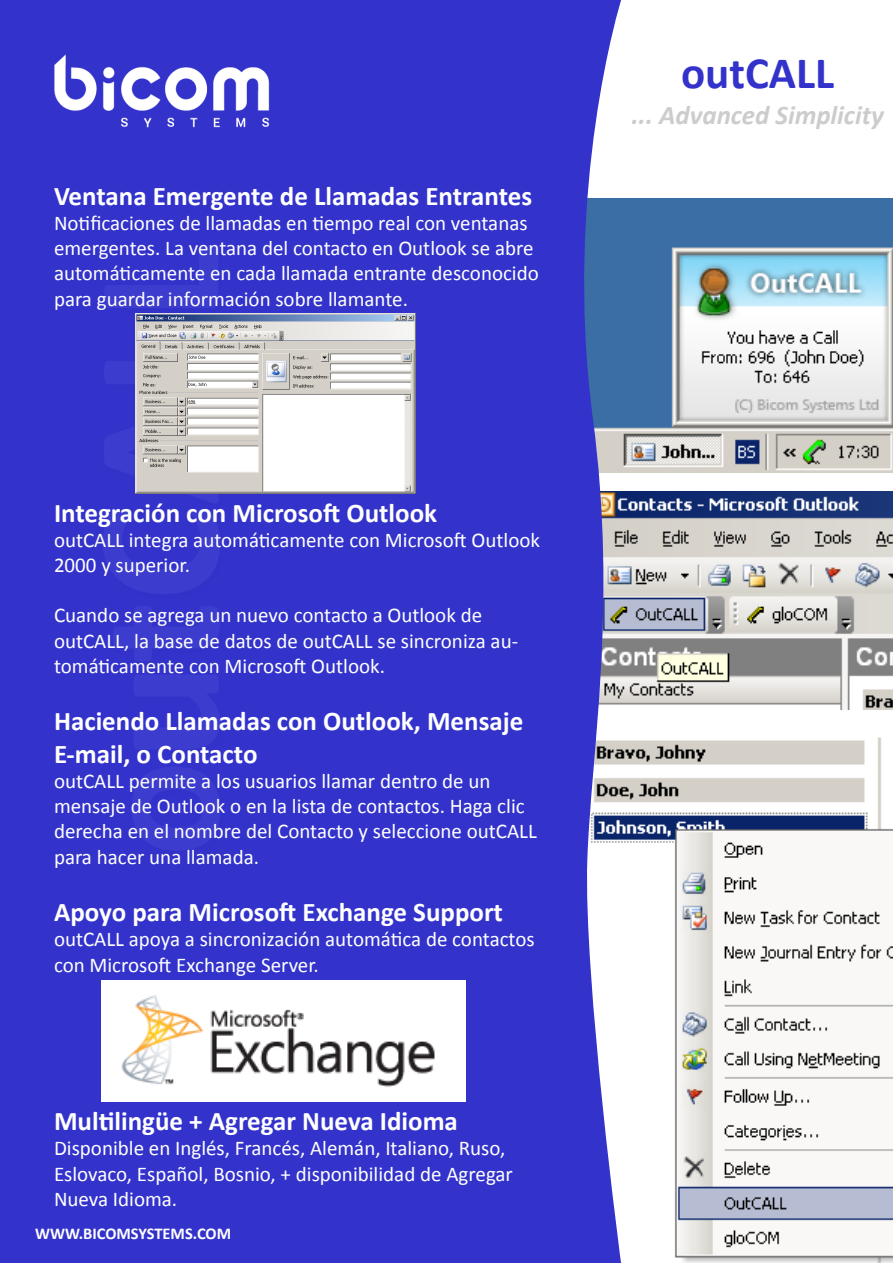
<style>
.page{position:relative;width:893px;height:1263px;background:#fff}
.page>*{position:absolute;margin:0;border:0;box-sizing:border-box;transform-origin:0 0}
.t1{font:700 180px "Calibri";color:#fff}
.t2{font:700 45px "Calibri";color:#33c}
.t3{font:700 27px/32.4px "Calibri";color:#fff}
.t4{font:italic 700 27px "Calibri";color:#ccc}
.t5{font:21px/25.2px "Calibri";color:#fff}
.t6{font:700 16.5px "Calibri";color:#fff}
</style>
<div class="page">
<img style="left:622px;top:198px;width:271px;height:274px">
<img style="left:622px;top:737px;width:271px;height:526px">
<img style="left:622px;top:491px;width:271px;height:219px">
<div style="left:0;top:0;width:622px;height:1263px;background:#33c"></div>
<div style="left:101px;top:244px;width:127px;height:615px;background:#33c"></div>
<img style="left:135px;top:314px;width:281px;height:180px">
<img style="left:101px;top:980px;width:365px;height:122px">
<img style="left:7px;top:19px;width:310px;height:143px">
<p class="t3" style="left:54px;top:180px;width:480px">Ventana Emergente de Llamadas Entrantes</p>
<p class="t5" style="left:54px;top:210px;width:486px">Notificaciones de llamadas en tiempo real con ventanas emergentes. La ventana del contacto en Outlook se abre automáticamente en cada llamada entrante desconocido para guardar información sobre llamante.</p>
<h1 class="t1" style="left:43px;top:857px;width:614px;rotate:-90deg">outCALL</h1>
<p class="t3" style="left:54px;top:496px;width:385px">Integración con Microsoft Outlook</p>
<p class="t5" style="left:54px;top:527px;width:487px">outCALL integra automáticamente con Microsoft Outlook<br>2000 y superior.</p>
<p class="t5" style="left:54px;top:603px;width:466px">Cuando se agrega un nuevo contacto a Outlook de outCALL, la base de datos de outCALL se sincroniza au&shy;tomáticamente con Microsoft Outlook.</p>
<p class="t3" style="left:54px;top:705px;width:471px">Haciendo Llamadas con Outlook, Mensaje<br>E-mail, o Contacto</p>
<p class="t5" style="left:54px;top:768px;width:484px">outCALL permite a los usuarios llamar dentro de un mensaje de Outlook o en la lista de contactos. Haga clic derecha en el nombre del Contacto y seleccione outCALL para hacer una llamada.</p>
<p class="t3" style="left:54px;top:896px;width:450px">Apoyo para Microsoft Exchange Support</p>
<p class="t5" style="left:54px;top:927px;width:482px">outCALL apoya a sincronización automática de contactos con Microsoft Exchange Server.</p>
<p class="t3" style="left:54px;top:1105px;width:405px">Multilingüe + Agregar Nueva Idioma</p>
<p class="t5" style="left:54px;top:1136px;width:460px">Disponible en Inglés, Francés, Alemán, Italiano, Ruso,<br>Eslovaco, Español, Bosnio, + disponibilidad de Agregar<br>Nueva Idioma.</p>
<p class="t6" style="left:35px;top:1223px;width:197px">WWW.BICOMSYSTEMS.COM</p>
<p class="t2" style="left:681px;top:44px;width:155px">outCALL</p>
<p class="t4" style="left:631px;top:98px;width:254px">... Advanced Simplicity</p>
</div>
